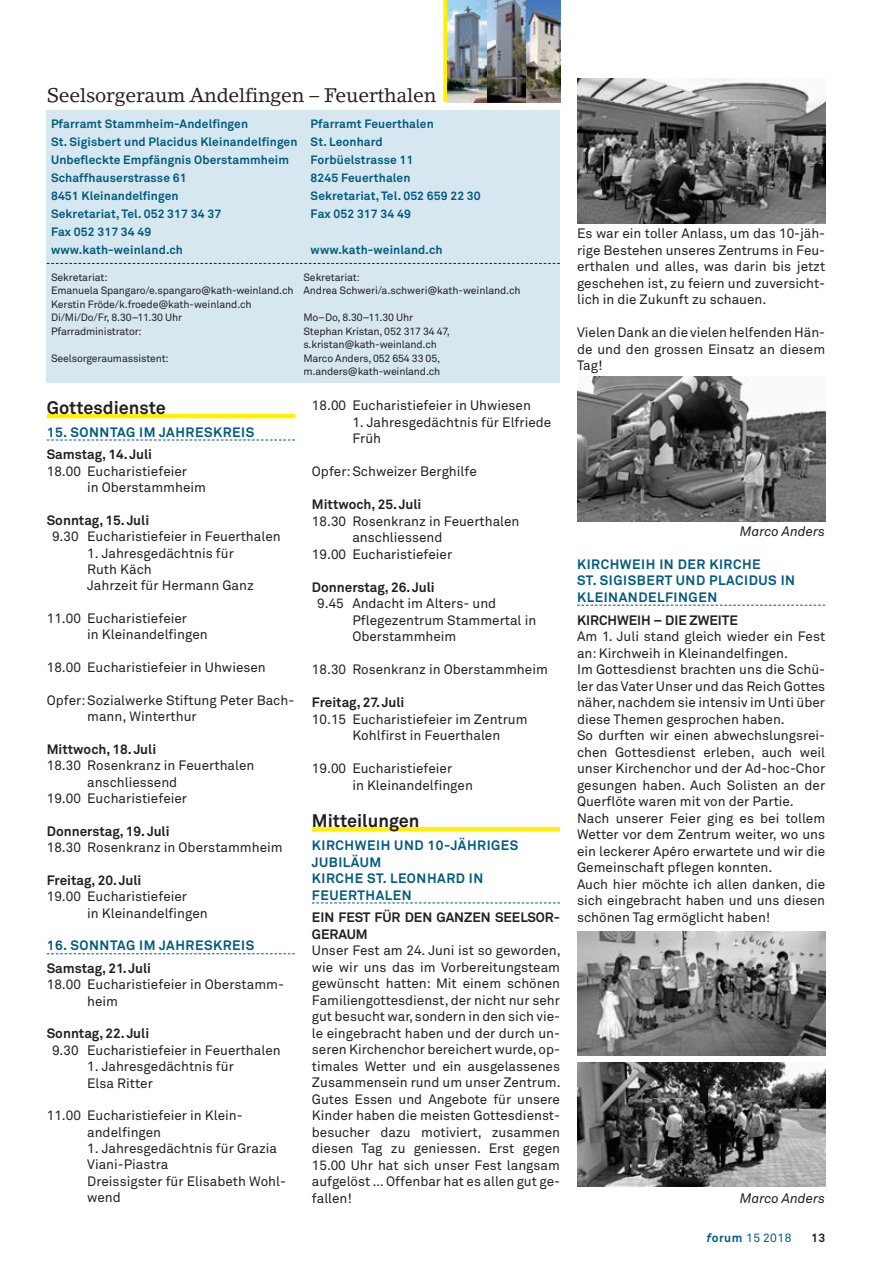
<style>
.page{position:relative;width:872px;height:1263px;background:#fff}
.page>*{position:absolute;margin:0;border:0;box-sizing:border-box;transform-origin:0 0}
.t1{font:19.5px "Lino Letter";letter-spacing:-.01em;color:#231f20}
.t2{font:700 18px "Akkurat Pro";color:#231f20}
.t3{font:13.5px/16.5px "Akkurat Pro";color:#231f20}
.t4{font:700 13.5px/16.5px "Akkurat Pro";color:#231f20}
.t5{font:700 13.5px/16.5px "Akkurat Pro";letter-spacing:.04em;color:#005b7f}
.t6{font:italic 13.5px "Akkurat Pro";color:#231f20}
.t7{font:700 12px/18px "Akkurat Pro";letter-spacing:.01em;color:#005b7f}
.t8{font:12px "Akkurat Pro";letter-spacing:.04em;color:#005b7f}
.t9{font:700 12px "Akkurat Pro";color:#231f20}
.t10{font:10.5px/13.5px "Akkurat Pro";letter-spacing:-.015em;color:#231f20}
.s1{font-weight:700;font-style:italic}
.s2{font-weight:700}
</style>
<div class="page">
<hr style="left:47px;top:414px;width:248px;height:4px;background:#fff101">
<svg style="left:47px;top:439px;width:248px;height:1px"></svg>
<svg style="left:47px;top:953px;width:248px;height:1px"></svg>
<div style="left:312px;top:827px;width:248px;height:5px;background:#fff101"></div>
<svg style="left:312px;top:902px;width:248px;height:1px"></svg>
<div style="left:47px;top:111px;width:513px;height:272px;background:#d6e7ef"></div>
<div style="left:443px;top:0;width:5px;height:102px;background:#fff101"></div>
<svg style="left:47px;top:263px;width:513px;height:1px"></svg>
<img style="left:448px;top:0;width:112px;height:102px">
<img style="left:577px;top:79px;width:248px;height:144px">
<svg style="left:577px;top:605px;width:248px;height:1px"></svg>
<img style="left:577px;top:376px;width:248px;height:145px">
<img style="left:577px;top:931px;width:248px;height:125px">
<img style="left:577px;top:1062px;width:248px;height:125px">
<h1 class="t1" style="left:47px;top:83px;width:391px">Seelsorgeraum Andelfingen – Feuerthalen</h1>
<p class="t7" style="left:51px;top:115px;width:199px">Pfarramt Stammheim-Andelfingen</p>
<p class="t7" style="left:51px;top:115px;width:384px;text-indent:260px">Pfarramt Feuerthalen<br>St. Sigisbert und Placidus Kleinandelfingen St. Leonhard<br>Unbefleckte Empfängnis Oberstammheim</p>
<p class="t7" style="left:311px;top:151px;width:104px">Forbüelstrasse 11</p>
<p class="t7" style="left:51px;top:169px;width:137px">Schaffhauserstrasse 61</p>
<p class="t7" style="left:311px;top:169px;width:101px">8245 Feuerthalen</p>
<p class="t7" style="left:51px;top:187px;width:129px">8451 Kleinandelfingen</p>
<p class="t7" style="left:311px;top:187px;width:172px">Sekretariat, Tel. 052 659 22 30</p>
<p class="t7" style="left:51px;top:205px;width:172px">Sekretariat, Tel. 052 317 34 37</p>
<p class="t7" style="left:311px;top:205px;width:102px">Fax 052 317 34 49</p>
<p class="t7" style="left:51px;top:223px;width:133px">Fax 052 317 34 49 www.kath-weinland.ch</p>
<p class="t7" style="left:311px;top:241px;width:133px">www.kath-weinland.ch</p>
<p class="t10" style="left:51px;top:271px;width:244px">Sekretariat:<br>Emanuela Spangaro/e.spangaro@kath-weinland.ch<br>Kerstin Fröde/k.froede@kath-weinland.ch<br>Di/Mi/Do/Fr, 8.30–11.30 Uhr<br>Pfarradministrator:</p>
<p class="t10" style="left:51px;top:352px;width:119px">Seelsorgeraumassistent:</p>
<h2 class="t2" style="left:47px;top:396px;width:121px">Gottesdienste</h2>
<p class="t5" style="left:47px;top:424px;width:209px">15. SONNTAG IM JAHRESKREIS</p>
<p class="t4" style="left:47px;top:446px;width:107px">Samstag, 14. Juli</p>
<p class="t3" style="left:87px;top:463px;width:120px;text-indent:-40px">18.00 Eucharistiefeier<br>in Oberstammheim</p>
<p class="t4" style="left:47px;top:512px;width:104px">Sonntag, 15. Juli</p>
<p class="t3" style="left:52px;top:529px;width:230px">9.30 Eucharistiefeier in Feuerthalen</p>
<p class="t3" style="left:87px;top:545px;width:168px">1. Jahresgedächtnis für<br>Ruth Käch<br>Jahrzeit für Hermann Ganz</p>
<p class="t3" style="left:87px;top:610px;width:122px;text-indent:-40px">11.00 Eucharistiefeier<br>in Kleinandelfingen</p>
<p class="t3" style="left:47px;top:659px;width:220px">18.00 Eucharistiefeier in Uhwiesen</p>
<p class="t3" style="left:87px;top:692px;width:209px;text-indent:-40px">Opfer:Sozialwerke Stiftung Peter Bach&shy;mann, Winterthur</p>
<p class="t4" style="left:47px;top:741px;width:111px">Mittwoch, 18. Juli</p>
<p class="t3" style="left:47px;top:758px;width:209px">18.30 Rosenkranz in Feuerthalen</p>
<p class="t3" style="left:87px;top:774px;width:92px">anschliessend</p>
<p class="t3" style="left:47px;top:790px;width:142px">19.00 Eucharistiefeier</p>
<p class="t4" style="left:47px;top:823px;width:124px">Donnerstag, 19. Juli</p>
<p class="t3" style="left:47px;top:839px;width:237px">18.30 Rosenkranz in Oberstammheim</p>
<p class="t4" style="left:47px;top:872px;width:96px">Freitag, 20. Juli</p>
<p class="t3" style="left:87px;top:889px;width:122px;text-indent:-40px">19.00 Eucharistiefeier<br>in Kleinandelfingen</p>
<p class="t5" style="left:47px;top:937px;width:209px">16. SONNTAG IM JAHRESKREIS</p>
<p class="t4" style="left:47px;top:960px;width:106px">Samstag, 21. Juli</p>
<p class="t3" style="left:87px;top:977px;width:198px;text-indent:-40px">18.00 Eucharistiefeier in Oberstamm&shy;heim</p>
<p class="t4" style="left:47px;top:1025px;width:104px">Sonntag, 22. Juli</p>
<p class="t3" style="left:52px;top:1042px;width:230px">9.30 Eucharistiefeier in Feuerthalen</p>
<p class="t3" style="left:87px;top:1059px;width:148px">1. Jahresgedächtnis für<br>Elsa Ritter</p>
<p class="t3" style="left:87px;top:1108px;width:157px;text-indent:-40px">11.00 Eucharistiefeier in Klein&shy;andelfingen</p>
<p class="t3" style="left:87px;top:1140px;width:200px">1. Jahresgedächtnis für Grazia<br>Viani-Piastra<br>Dreissigster für Elisabeth Wohl&shy;wend</p>
<p class="t10" style="left:303px;top:271px;width:219px">Sekretariat:<br>Andrea Schweri/a.schweri@kath-weinland.ch</p>
<p class="t10" style="left:303px;top:311px;width:148px">Mo–Do, 8.30–11.30 Uhr<br>Stephan Kristan, 052 317 34 47, s.kristan@kath-weinland.ch<br>Marco Anders, 052 654 33 05, m.anders@kath-weinland.ch</p>
<p class="t3" style="left:312px;top:398px;width:220px">18.00 Eucharistiefeier in Uhwiesen</p>
<p class="t3" style="left:352px;top:414px;width:200px">1. Jahresgedächtnis für Elfriede<br>Früh</p>
<p class="t3" style="left:312px;top:464px;width:166px">Opfer:Schweizer Berghilfe</p>
<p class="t4" style="left:312px;top:496px;width:111px">Mittwoch, 25. Juli</p>
<p class="t3" style="left:312px;top:513px;width:209px">18.30 Rosenkranz in Feuerthalen</p>
<p class="t3" style="left:352px;top:530px;width:92px">anschliessend</p>
<p class="t3" style="left:312px;top:546px;width:142px">19.00 Eucharistiefeier</p>
<p class="t4" style="left:312px;top:579px;width:124px">Donnerstag, 26. Juli</p>
<p class="t3" style="left:352px;top:596px;width:185px;text-indent:-35px">9.45 Andacht im Alters- und<br>Pflegezentrum Stammertal in<br>Oberstammheim</p>
<p class="t3" style="left:312px;top:662px;width:237px">18.30 Rosenkranz in Oberstammheim</p>
<p class="t4" style="left:312px;top:694px;width:94px">Freitag, 27. Juli</p>
<p class="t3" style="left:352px;top:711px;width:177px;text-indent:-40px">10.15 Eucharistiefeier im Zentrum<br>Kohlfirst in Feuerthalen</p>
<p class="t3" style="left:352px;top:761px;width:122px;text-indent:-40px">19.00 Eucharistiefeier<br>in Kleinandelfingen</p>
<h2 class="t2" style="left:312px;top:810px;width:109px">Mitteilungen</h2>
<p class="t5" style="left:312px;top:837px;width:208px">KIRCHWEIH UND 10-JÄHRIGES<br>JUBILÄUM<br>KIRCHE ST. LEONHARD IN<br>FEUERTHALEN</p>
<p class="t4" style="left:312px;top:909px;width:250px">EIN FEST FÜR DEN GANZEN SEELSOR-<br>GERAUM</p>
<p class="t3" style="left:312px;top:943px;width:250px;text-align:justify">Unser Fest am 24. Juni ist so geworden, wie wir uns das im Vorbereitungsteam gewünscht hatten: Mit einem schönen Familiengottesdienst, der nicht nur sehr gut besucht war, sondern in den sich vie&shy;le eingebracht haben und der durch un&shy;seren Kirchenchor bereichert wurde, op&shy;timales Wetter und ein ausgelassenes Zusammensein rund um unser Zentrum.<br>Gutes Essen und Angebote für unsere Kinder haben die meisten Gottesdienst&shy;besucher dazu motiviert, zusammen diesen Tag zu geniessen. Erst gegen 15.00 Uhr hat sich unser Fest langsam aufgelöst … Offenbar hat es allen gut ge&shy;fallen!</p>
<p class="t3" style="left:577px;top:226px;width:250px;text-align:justify">Es war ein toller Anlass, um das 10-jäh&shy;rige Bestehen unseres Zentrums in Feu&shy;erthalen und alles, was darin bis jetzt geschehen ist, zu feiern und zuversicht&shy;lich in die Zukunft zu schauen.</p>
<p class="t3" style="left:577px;top:325px;width:250px;text-align:justify">Vielen Dank an die vielen helfenden Hän&shy;de und den grossen Einsatz an diesem Tag!</p>
<p class="t6" style="left:740px;top:523px;width:87px">Marco Anders</p>
<p class="t5" style="left:577px;top:556px;width:219px">KIRCHWEIH IN DER KIRCHE<br>ST. SIGISBERT UND PLACIDUS IN<br>KLEINANDELFINGEN</p>
<p class="t4" style="left:577px;top:612px;width:162px">KIRCHWEIH – DIE ZWEITE</p>
<p class="t3" style="left:577px;top:628px;width:250px">Am 1. Juli stand gleich wieder ein Fest an: Kirchweih in Kleinandelfingen.<br>Im Gottesdienst brachten uns die Schü&shy;ler das Vater Unser und das Reich Gottes näher, nachdem sie intensiv im Unti über diese Themen gesprochen haben.<br>So durften wir einen abwechslungsrei&shy;chen Gottesdienst erleben, auch weil unser Kirchenchor und der Ad-hoc-Chor gesungen haben. Auch Solisten an der Querflöte waren mit von der Partie.<br>Nach unserer Feier ging es bei tollem Wetter vor dem Zentrum weiter, wo uns ein leckerer Apéro erwartete und wir die Gemeinschaft pflegen konnten.<br>Auch hier möchte ich allen danken, die sich eingebracht haben und uns diesen schönen Tag ermöglicht haben!</p>
<p class="t6" style="left:740px;top:1191px;width:87px">Marco Anders</p>
<p class="t8" style="left:707px;top:1231px;width:86px"><span class="s1">f</span><span class="s2">orum</span> 15 2018</p>
<p class="t9" style="left:811px;top:1231px;width:16px">13</p>
</div>
